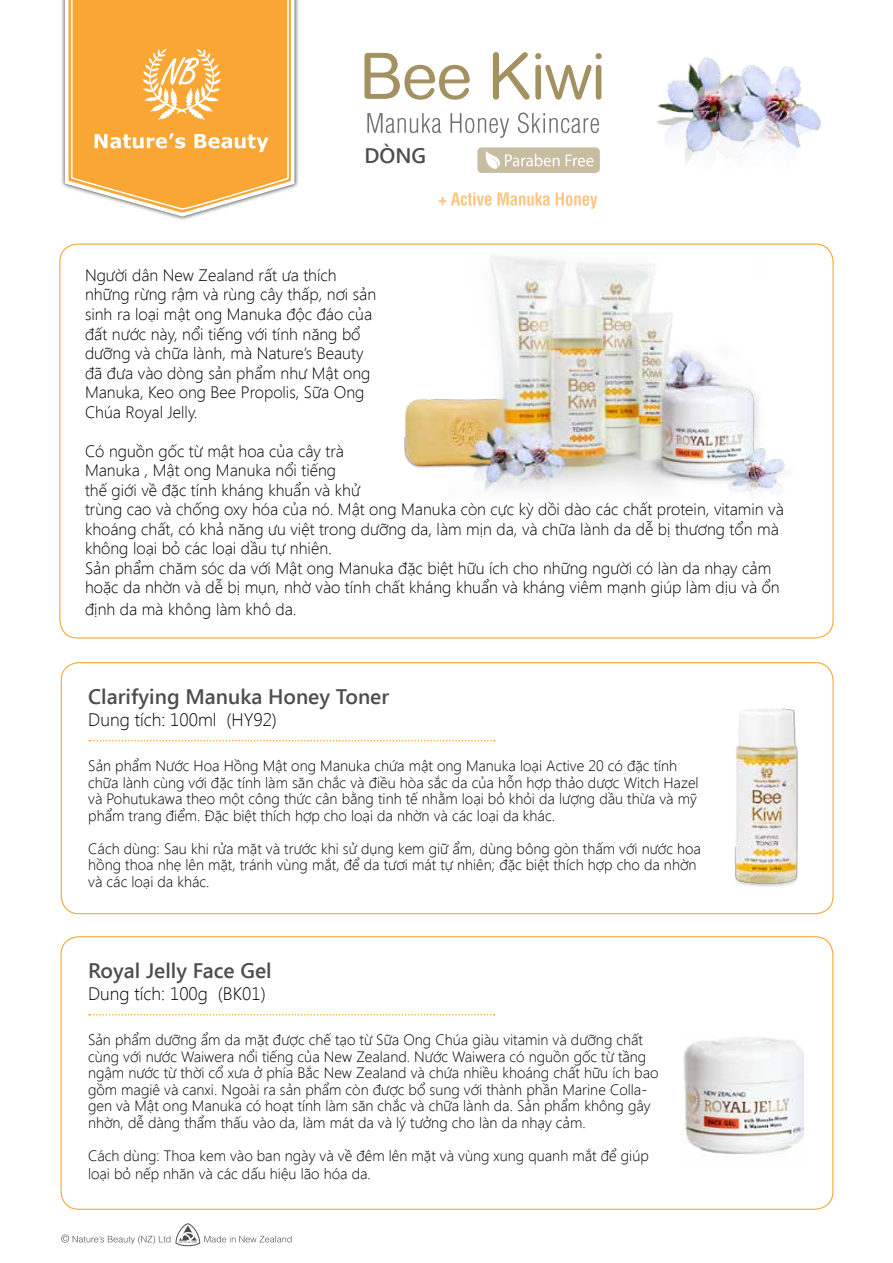
<style>
.page{position:relative;width:893px;height:1263px;background:#fff}
.page>*{position:absolute;margin:0;border:0;box-sizing:border-box;transform-origin:0 0}
.t1{font:600 21px "Segoe UI";color:#4d4d4f}
.t2{font:300 18px "Segoe UI";color:#000}
.t3{font:300 16.5px/19.5px "Segoe UI";color:#000}
.t4{font:300 15px/16.5px "Segoe UI";color:#000}
</style>
<div class="page">
<div style="left:477px;top:147px;width:123px;height:26px;background:#c8bda0;border-radius:4px"></div>
<svg style="left:485px;top:151px;width:75px;height:18px"></svg>
<svg style="left:566px;top:154px;width:27px;height:12px"></svg>
<svg style="left:439px;top:192px;width:158px;height:17px"></svg>
<img style="left:734px;top:708px;width:64px;height:179px">
<div style="left:60px;top:0;width:239px;height:221px;background:#000;opacity:.75"></div>
<svg style="left:63px;top:0;width:233px;height:218px"></svg>
<svg style="left:71px;top:0;width:218px;height:210px;fill:#faa634"></svg>
<svg style="left:95px;top:133px;width:90px;height:16px"></svg>
<svg style="left:194px;top:134px;width:75px;height:18px"></svg>
<svg style="left:142px;top:49px;width:79px;height:71px"></svg>
<svg style="left:367px;top:113px;width:232px;height:25px"></svg>
<svg style="left:364px;top:52px;width:238px;height:48px"></svg>
<img style="left:657px;top:57px;width:164px;height:107px">
<img style="left:404px;top:399px;width:45px;height:69px">
<img style="left:449px;top:255px;width:336px;height:239px">
<div style="left:61px;top:662px;width:773px;height:252px;border:1px solid #faa634;border-radius:18px"></div>
<svg style="left:89px;top:740px;width:406px;height:1px"></svg>
<svg style="left:89px;top:1014px;width:406px;height:1px"></svg>
<img style="left:684px;top:1037px;width:120px;height:119px">
<svg style="left:61px;top:1223px;width:230px;height:23px"></svg>
<h1 class="t1" style="left:364px;top:141px;width:63px">DÒNG</h1>
<p class="t3" style="left:85px;top:265px;width:293px">Người dân New Zealand rất ưa thích những rừng rậm và rùng cây thấp, nơi sản sinh ra loại mật ong Manuka độc đáo của đất nước này, nổi tiếng với tính năng bổ dưỡng và chữa lành, mà Nature’s Beauty đã đưa vào dòng sản phẩm như Mật ong Manuka, Keo ong Bee Propolis, Sữa Ong Chúa Royal Jelly.</p>
<p class="t3" style="left:85px;top:440px;width:700px">Có nguồn gốc từ mật hoa của cây trà<br>Manuka , Mật ong Manuka nổi tiếng<br>thế giới về đặc tính kháng khuẩn và khử<br>trùng cao và chống oxy hóa của nó. Mật ong Manuka còn cực kỳ dồi dào các chất protein, vitamin và khoáng chất, có khả năng ưu việt trong dưỡng da, làm mịn da, và chữa lành da dễ bị thương tổn mà không loại bỏ các loại dầu tự nhiên.<br>Sản phẩm chăm sóc da với Mật ong Manuka đặc biệt hữu ích cho những người có làn da nhạy cảm hoặc da nhờn và dễ bị mụn, nhờ vào tính chất kháng khuẩn và kháng viêm mạnh giúp làm dịu và ổn</p>
<p class="t3" style="left:85px;top:598px;width:213px">định da mà không làm khô da.</p>
<h1 class="t1" style="left:88px;top:682px;width:302px">Clarifying Manuka Honey Toner</h1>
<p class="t2" style="left:88px;top:707px;width:190px">Dung tích: 100ml (HY92)</p>
<p class="t4" style="left:88px;top:757px;width:612px">Sản phẩm Nước Hoa Hồng Mật ong Manuka chứa mật ong Manuka loại Active 20 có đặc tính chữa lành cùng với đặc tính làm săn chắc và điều hòa sắc da của hỗn hợp thảo dược Witch Hazel và Pohutukawa theo một công thức cân bằng tinh tế nhằm loại bỏ khỏi da lượng dầu thừa và mỹ phẩm trang điểm. Đặc biệt thích hợp cho loại da nhờn và các loại da khác.</p>
<p class="t4" style="left:88px;top:839px;width:614px">Cách dùng: Sau khi rửa mặt và trước khi sử dụng kem giữ ẩm, dùng bông gòn thấm với nước hoa hồng thoa nhẹ lên mặt, tránh vùng mắt, để da tươi mát tự nhiên; đặc biệt thích hợp cho da nhờn và các loại da khác.</p>
<h1 class="t1" style="left:88px;top:956px;width:185px">Royal Jelly Face Gel</h1>
<p class="t2" style="left:88px;top:981px;width:179px">Dung tích: 100g (BK01)</p>
<p class="t4" style="left:88px;top:1031px;width:572px">Sản phẩm dưỡng ẩm da mặt được chế tạo từ Sữa Ong Chúa giàu vitamin và dưỡng chất cùng với nước Waiwera nổi tiếng của New Zealand. Nước Waiwera có nguồn gốc từ tầng ngậm nước từ thời cổ xưa ở phía Bắc New Zealand và chứa nhiều khoáng chất hữu ích bao gồm magiê và canxi. Ngoài ra sản phẩm còn được bổ sung với thành phần Marine Colla&shy;gen và Mật ong Manuka có hoạt tính làm săn chắc và chữa lành da. Sản phẩm không gây nhờn, dễ dàng thẩm thấu vào da, làm mát da và lý tưởng cho làn da nhạy cảm.</p>
<p class="t4" style="left:88px;top:1146px;width:562px;line-height:18px">Cách dùng: Thoa kem vào ban ngày và về đêm lên mặt và vùng xung quanh mắt để giúp loại bỏ nếp nhăn và các dấu hiệu lão hóa da.</p>
</div>
